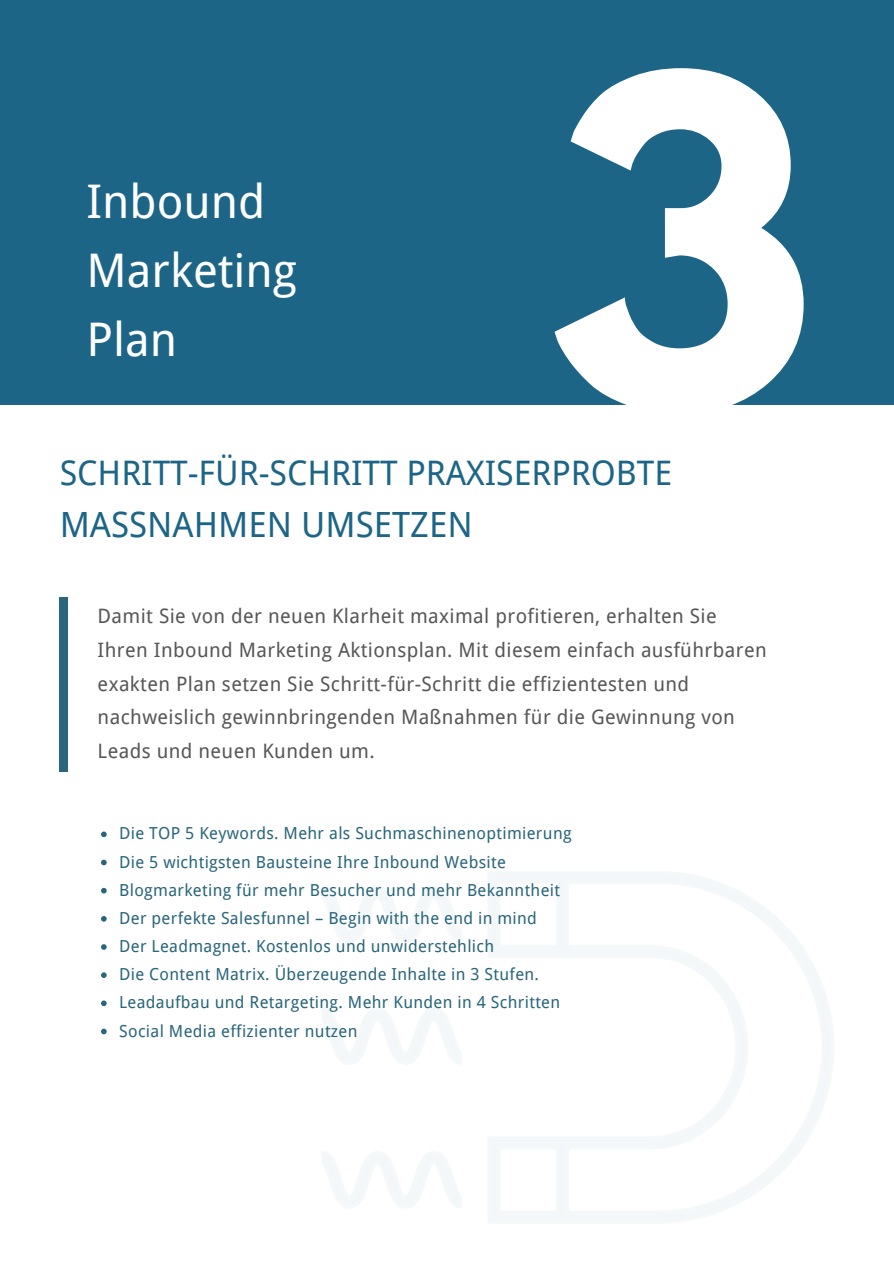
<style>
.page{position:relative;width:894px;height:1264px;background:#fff}
.page>*{position:absolute;margin:0;border:0;box-sizing:border-box;transform-origin:0 0}
.t1{font:700 404.1px "League Spartan";color:#fff}
.t2{font:46.35px/68.7px "Droid Sans";color:#fff}
.t3{font:34.8px "Droid Sans";color:#1d6587}
.t4{font:33.75px "Droid Sans";color:#1d6587}
.t5{font:19.8px/33.8px "Droid Sans";letter-spacing:.02em;color:#575757}
.t6{font:16.5px/28.2px "Droid Sans";letter-spacing:.02em;color:#29657b}
</style>
<div class="page">
<div style="left:0;top:0;width:893px;height:404px;background:#1d6587"></div>
<div style="left:59px;top:597px;width:8px;height:174px;background:#29657b"></div>
<svg style="left:101px;top:831px;width:6px;height:6px"></svg>
<svg style="left:101px;top:859px;width:6px;height:6px"></svg>
<svg style="left:101px;top:887px;width:6px;height:6px"></svg>
<svg style="left:101px;top:916px;width:6px;height:5px"></svg>
<svg style="left:101px;top:944px;width:6px;height:5px"></svg>
<svg style="left:101px;top:972px;width:6px;height:6px"></svg>
<svg style="left:101px;top:1000px;width:6px;height:6px"></svg>
<svg style="left:101px;top:1028px;width:6px;height:6px"></svg>
<h2 class="t2" style="left:86px;top:168px;width:212px">Inbound<br>Marketing<br>Plan</h2>
<h1 class="t1" style="left:547px;top:44px;width:270px">3</h1>
<h3 class="t4" style="left:60px;top:453px;width:614px">SCHRITT-FÜR-SCHRITT PRAXISERPROBTE</h3>
<h3 class="t3" style="left:60px;top:504px;width:414px">MASSNAHMEN UMSETZEN</h3>
<p class="t5" style="left:98px;top:599px;width:670px">Damit Sie von der neuen Klarheit maximal profitieren, erhalten Sie Ihren Inbound Marketing Aktionsplan. Mit diesem einfach ausführbaren exakten Plan setzen Sie Schritt-für-Schritt die effizientesten und nachweislich gewinnbringenden Maßnahmen für die Gewinnung von Leads und neuen Kunden um.</p>
<p class="t6" style="left:119px;top:819px;width:454px">Die TOP 5 Keywords. Mehr als Suchmaschinenoptimierung Die 5 wichtigsten Bausteine Ihre Inbound Website Blogmarketing für mehr Besucher und mehr Bekanntheit Der perfekte Salesfunnel – Begin with the end in mind<br>Der Leadmagnet. Kostenlos und unwiderstehlich<br>Die Content Matrix. Überzeugende Inhalte in 3 Stufen.<br>Leadaufbau und Retargeting. Mehr Kunden in 4 Schritten Social Media effizienter nutzen</p>
</div>
